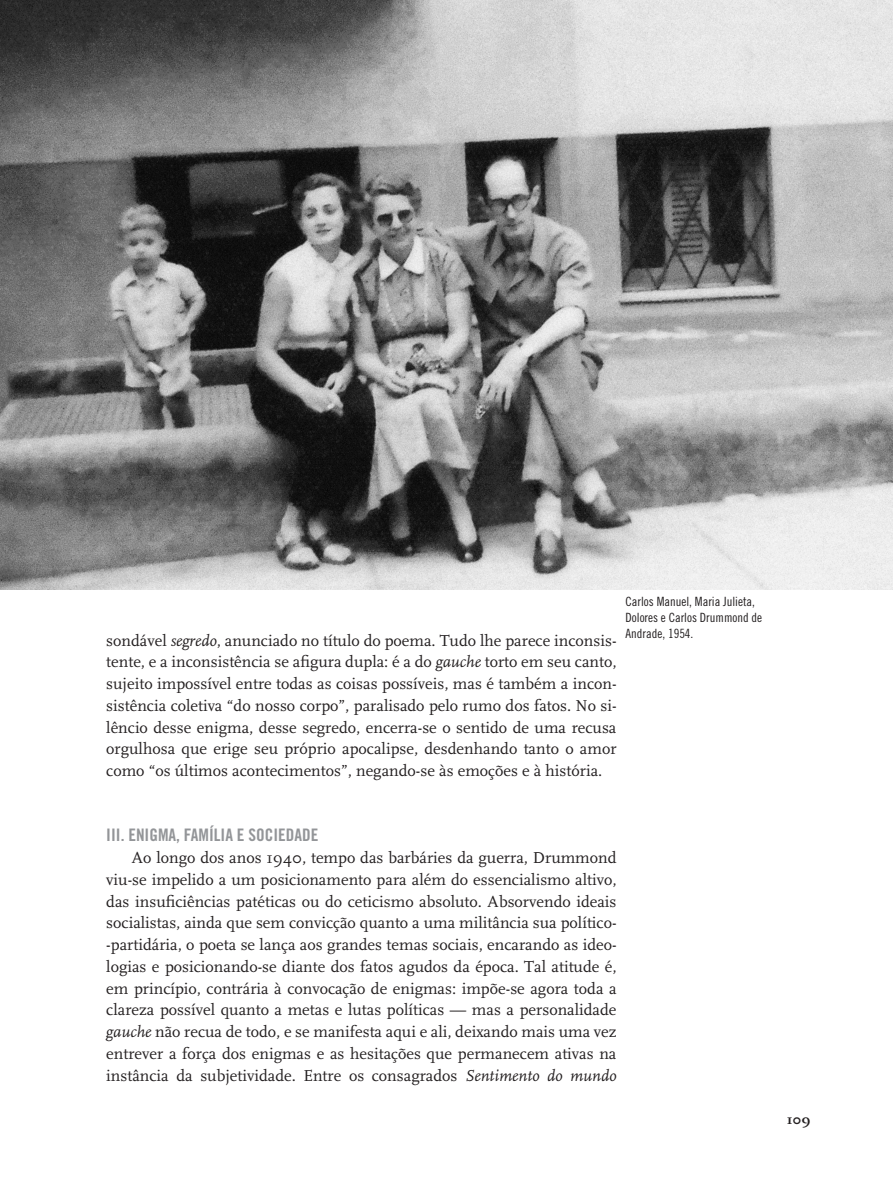
<style>
.page{position:relative;width:893px;height:1191px;background:#fff}
.page>*{position:absolute;margin:0;border:0;box-sizing:border-box;transform-origin:0 0}
.t1{font:17.25px "Trade Gothic LT Std Bd Cn 20";color:#939598}
.t2{font:16.5px/21.8px "Scala";color:#231f20;text-align:justify}
.t3{font:700 14.25px "Scala";color:#231f20;scale:1.05 1}
.t4{font:12.75px/15.8px "Trade Gothic LT Std Cn 18";color:#231f20}
.s1{font-style:italic}
</style>
<div class="page">
<img style="left:0;top:0;width:893px;height:590px">
<p class="t2" style="left:106px;top:629px;width:512px">sondável <span class="s1">segredo</span>, anunciado no título do poema. Tudo lhe parece inconsis&shy;tente, e a inconsistência se afigura dupla: é a do <span class="s1">gauche</span> torto em seu canto, sujeito impossível entre todas as coisas possíveis, mas é também a incon&shy;sistência coletiva “do nosso corpo”, paralisado pelo rumo dos fatos. No si&shy;lêncio desse enigma, desse segredo, encerra-se o sentido de uma recusa orgulhosa que erige seu próprio apocalipse, desdenhando tanto o amor como “os últimos acontecimentos”, negando-se às emoções e à história.</p>
<p class="t4" style="left:625px;top:594px;width:138px">Carlos Manuel, Maria Julieta,<br>Dolores e Carlos Drummond de<br>Andrade, 1954.</p>
<p class="t1" style="left:106px;top:824px;width:214px">III. ENIGMA, FAMÍLIA E SOCIEDADE</p>
<p class="t2" style="left:106px;top:847px;width:512px;text-indent:26px">Ao longo dos anos 1940, tempo das barbáries da guerra, Drummond viu-se impelido a um posicionamento para além do essencialismo altivo, das insuficiências patéticas ou do ceticismo absoluto. Absorvendo ideais socialistas, ainda que sem convicção quanto a uma militância sua político--partidária, o poeta se lança aos grandes temas sociais, encarando as ideo&shy;logias e posicionando-se diante dos fatos agudos da época. Tal atitude é, em princípio, contrária à convocação de enigmas: impõe-se agora toda a clareza possível quanto a metas e lutas políticas — mas a personalidade <span class="s1">gauche</span> não recua de todo, e se manifesta aqui e ali, deixando mais uma vez entrever a força dos enigmas e as hesitações que permanecem ativas na instância da subjetividade. Entre os consagrados <span class="s1">Sentimento do mundo</span></p>
<p class="t3" style="left:787px;top:1111px;width:24px">109</p>
</div>
